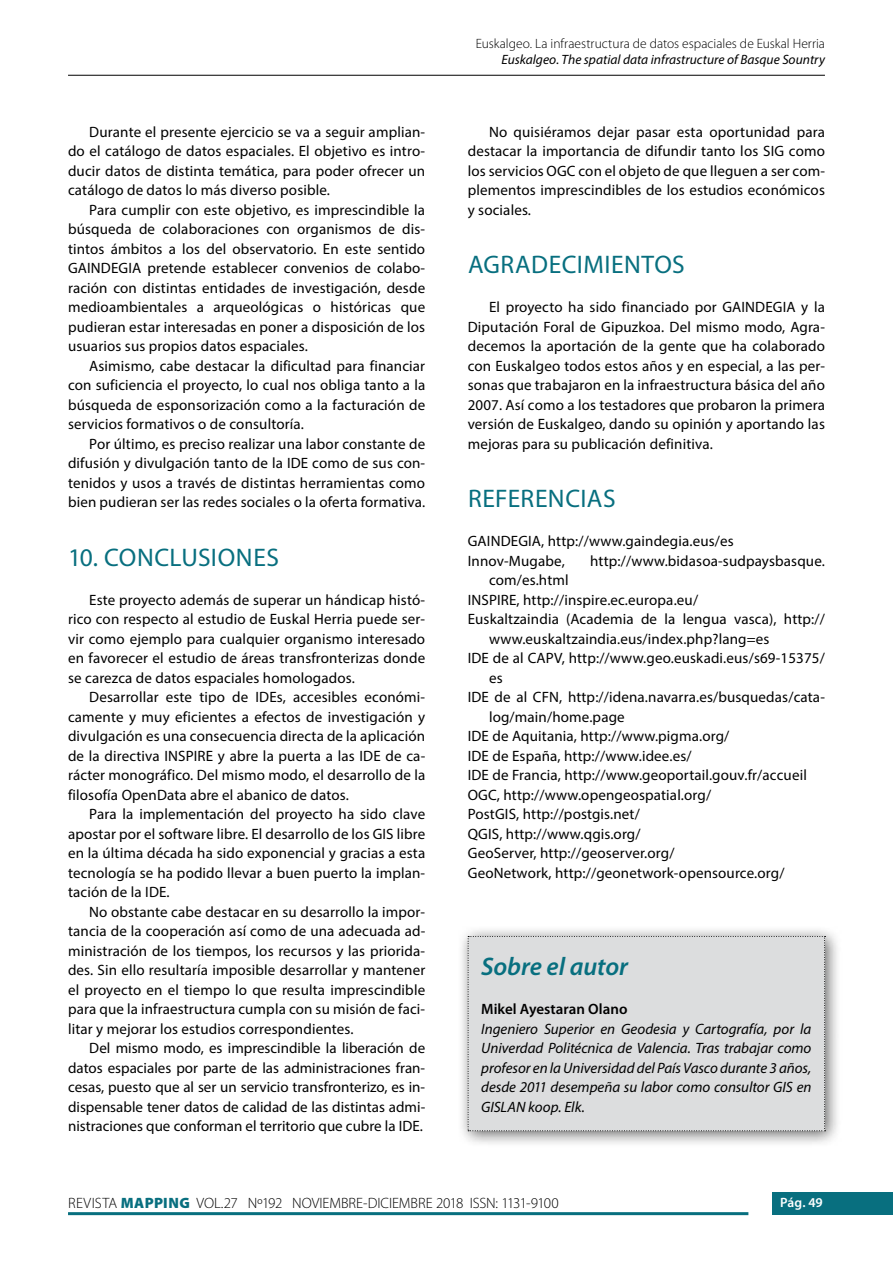
<style>
.page{position:relative;width:893px;height:1263px;background:#fff}
.page>*{position:absolute;margin:0;border:0;box-sizing:border-box;transform-origin:0 0}
.t1{font:25.5px "Myriad Pro";letter-spacing:.015em;color:#086f7f}
.t2{font:italic 600 25.5px "Myriad Pro";letter-spacing:-.005em;color:#086f7f}
.t3{font:15px/19.5px "Myriad Pro";letter-spacing:.01em;color:#000;text-align:justify}
.t4{font:italic 15px/19.5px "Myriad Pro";letter-spacing:-.005em;color:#000;text-align:justify}
.t5{font:300 15px "Myriad Pro";letter-spacing:-.005em;color:#000}
.t6{font:600 15px "Myriad Pro";color:#000}
.t7{font:300 13.5px "Myriad Pro";color:#000}
.t8{font:italic 13.5px "Myriad Pro";color:#000}
.t9{font:600 13.5px "Myriad Pro";color:#fff}
.s1{font-weight:900;color:#086f7f}
</style>
<div class="page">
<div style="left:772px;top:1193px;width:121px;height:22px;background:#086f7f"></div>
<hr style="left:68px;top:1212px;width:680px;height:3px;background:#086f7f">
<hr style="left:68px;top:75px;width:757px;height:1px;background:#000">
<div style="left:457px;top:925px;width:385px;height:223px;background:#000;opacity:.61"></div>
<div style="left:468px;top:936px;width:358px;height:195px;background:#dcddde"></div>
<p class="t3" style="left:68px;top:121px;width:359px;text-indent:21px">Durante el presente ejercicio se va a seguir amplian&shy;do el catálogo de datos espaciales. El objetivo es intro&shy;ducir datos de distinta temática, para poder ofrecer un catálogo de datos lo más diverso posible.</p>
<p class="t3" style="left:68px;top:199px;width:359px;text-indent:21px">Para cumplir con este objetivo, es imprescindible la búsqueda de colaboraciones con organismos de dis&shy;tintos ámbitos a los del observatorio. En este sentido GAINDEGIA pretende establecer convenios de colabo&shy;ración con distintas entidades de investigación, desde medioambientales a arqueológicas o históricas que pudieran estar interesadas en poner a disposición de los usuarios sus propios datos espaciales.</p>
<p class="t3" style="left:68px;top:355px;width:359px;text-indent:21px">Asimismo, cabe destacar la dificultad para financiar con suficiencia el proyecto, lo cual nos obliga tanto a la búsqueda de esponsorización como a la facturación de servicios formativos o de consultoría.</p>
<p class="t3" style="left:68px;top:433px;width:359px;text-indent:21px">Por último, es preciso realizar una labor constante de difusión y divulgación tanto de la IDE como de sus con&shy;tenidos y usos a través de distintas herramientas como bien pudieran ser las redes sociales o la oferta formativa.</p>
<h1 class="t1" style="left:68px;top:541px;width:213px">10. CONCLUSIONES</h1>
<p class="t3" style="left:68px;top:589px;width:359px;text-indent:21px">Este proyecto además de superar un hándicap histó&shy;rico con respecto al estudio de Euskal Herria puede ser&shy;vir como ejemplo para cualquier organismo interesado en favorecer el estudio de áreas transfronterizas donde se carezca de datos espaciales homologados.</p>
<p class="t3" style="left:68px;top:687px;width:359px;text-indent:21px">Desarrollar este tipo de IDEs, accesibles económi&shy;camente y muy eficientes a efectos de investigación y divulgación es una consecuencia directa de la aplicación de la directiva INSPIRE y abre la puerta a las IDE de ca&shy;rácter monográfico. Del mismo modo, el desarrollo de la filosofía OpenData abre el abanico de datos.</p>
<p class="t3" style="left:68px;top:804px;width:359px;text-indent:21px">Para la implementación del proyecto ha sido clave apostar por el software libre. El desarrollo de los GIS libre en la última década ha sido exponencial y gracias a esta tecnología se ha podido llevar a buen puerto la implan&shy;tación de la IDE.</p>
<p class="t3" style="left:68px;top:901px;width:359px;text-indent:21px">No obstante cabe destacar en su desarrollo la impor&shy;tancia de la cooperación así como de una adecuada ad&shy;ministración de los tiempos, los recursos y las priorida&shy;des. Sin ello resultaría imposible desarrollar y mantener el proyecto en el tiempo lo que resulta imprescindible para que la infraestructura cumpla con su misión de faci&shy;litar y mejorar los estudios correspondientes.</p>
<p class="t3" style="left:68px;top:1038px;width:359px;text-indent:21px">Del mismo modo, es imprescindible la liberación de datos espaciales por parte de las administraciones fran&shy;cesas, puesto que al ser un servicio transfronterizo, es in&shy;dispensable tener datos de calidad de las distintas admi&shy;nistraciones que conforman el territorio que cubre la IDE.</p>
<p class="t7" style="left:476px;top:36px;width:351px">Euskalgeo. La infraestructura de datos espaciales de Euskal Herria</p>
<p class="t8" style="left:501px;top:52px;width:325px">Euskalgeo. The spatial data infrastructure of Basque Sountry</p>
<p class="t3" style="left:468px;top:121px;width:359px;text-indent:21px">No quisiéramos dejar pasar esta oportunidad para destacar la importancia de difundir tanto los SIG como los servicios OGC con el objeto de que lleguen a ser com&shy;plementos imprescindibles de los estudios económicos y sociales.</p>
<h1 class="t1" style="left:468px;top:249px;width:218px">AGRADECIMIENTOS</h1>
<p class="t3" style="left:468px;top:297px;width:359px;text-indent:21px">El proyecto ha sido financiado por GAINDEGIA y la Diputación Foral de Gipuzkoa. Del mismo modo, Agra&shy;decemos la aportación de la gente que ha colaborado con Euskalgeo todos estos años y en especial, a las per&shy;sonas que trabajaron en la infraestructura básica del año 2007. Así como a los testadores que probaron la primera versión de Euskalgeo, dando su opinión y aportando las mejoras para su publicación definitiva.</p>
<h1 class="t1" style="left:468px;top:483px;width:149px">REFERENCIAS</h1>
<p class="t3" style="left:468px;top:531px;width:267px">GAINDEGIA, http://www.gaindegia.eus/es<br>Innov-Mugabe,</p>
<p class="t3" style="left:590px;top:550px;width:236px">http://www.bidasoa-sudpaysbasque.</p>
<p class="t3" style="left:489px;top:570px;width:81px">com/es.html</p>
<p class="t3" style="left:468px;top:589px;width:232px">INSPIRE, http://inspire.ec.europa.eu/</p>
<p class="t3" style="left:468px;top:609px;width:359px">Euskaltzaindia (Academia de la lengua vasca), http://</p>
<p class="t3" style="left:489px;top:628px;width:282px">www.euskaltzaindia.eus/index.php?lang=es</p>
<p class="t3" style="left:468px;top:648px;width:359px">IDE de al CAPV, http://www.geo.euskadi.eus/s69-15375/</p>
<p class="t3" style="left:489px;top:667px;width:15px">es</p>
<p class="t3" style="left:468px;top:687px;width:359px">IDE de al CFN, http://idena.navarra.es/busquedas/cata-</p>
<p class="t3" style="left:489px;top:706px;width:137px">log/main/home.page</p>
<p class="t3" style="left:468px;top:726px;width:263px">IDE de Aquitania, http://www.pigma.org/</p>
<p class="t3" style="left:468px;top:745px;width:225px">IDE de España, http://www.idee.es/</p>
<p class="t3" style="left:468px;top:765px;width:341px">IDE de Francia, http://www.geoportail.gouv.fr/accueil</p>
<p class="t3" style="left:468px;top:784px;width:245px">OGC, http://www.opengeospatial.org/</p>
<p class="t3" style="left:468px;top:804px;width:174px">PostGIS, http://postgis.net/</p>
<p class="t3" style="left:468px;top:823px;width:174px">QGIS, http://www.qgis.org/</p>
<p class="t3" style="left:468px;top:843px;width:208px">GeoServer, http://geoserver.org/</p>
<p class="t3" style="left:468px;top:862px;width:318px">GeoNetwork, http://geonetwork-opensource.org/</p>
<h1 class="t2" style="left:481px;top:953px;width:148px">Sobre el autor</h1>
<p class="t6" style="left:481px;top:1001px;width:148px">Mikel Ayestaran Olano</p>
<p class="t4" style="left:481px;top:1018px;width:332px">Ingeniero Superior en Geodesia y Cartografía, por la Univerdad Politécnica de Valencia. Tras trabajar como profesor en la Universidad del País Vasco durante 3 años, desde 2011 desempeña su labor como consultor GIS en GISLAN koop. Elk.</p>
<p class="t5" style="left:68px;top:1195px;width:492px">REVISTA <span class="s1">MAPPING</span> VOL.27 Nº192 NOVIEMBRE-DICIEMBRE 2018 ISSN: 1131-9100</p>
<p class="t9" style="left:780px;top:1195px;width:44px">Pág. 49</p>
</div>
